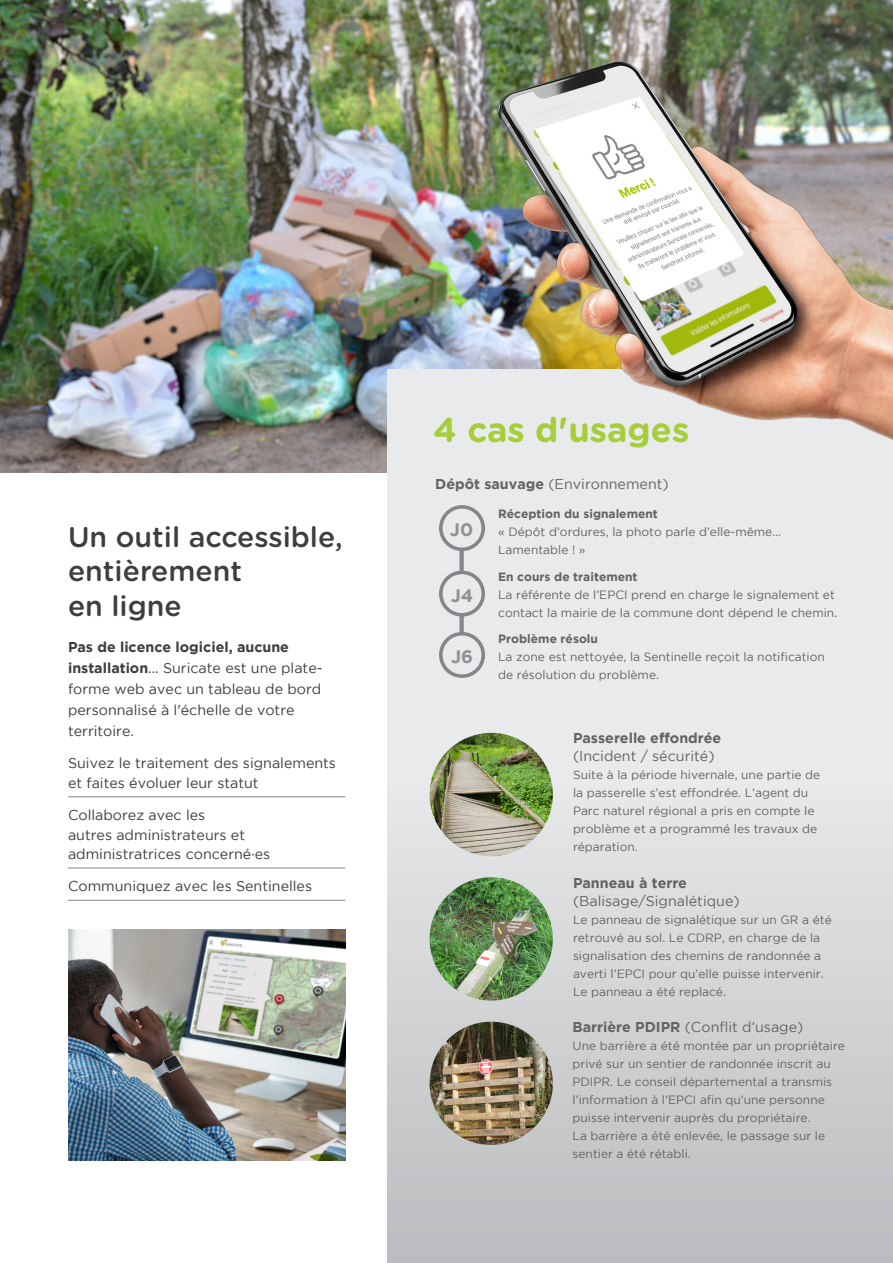
<style>
.page{position:relative;width:893px;height:1263px;background:#fff}
.page>*{position:absolute;margin:0;border:0;box-sizing:border-box;transform-origin:0 0}
.Titre_1{font:700 34.5px "Gotham Rounded";color:#a6ce39}
.Titre_1-2{font:500 28.5px/34.2px "Gotham Rounded";color:#3e3e3f}
.t1{font:700 18px "Gotham";color:#8f9194}
.t2{font:14.25px/21px "Gotham";color:#3e3e3f}
.t3{font:14.25px/18px "Gotham";color:#636366}
.t4{font:700 14.25px/18px "Gotham";color:#636366}
.t5{font:12px/18px "Gotham";color:#636366}
.t6{font:700 12px "Gotham";color:#636366}
.s1{font-weight:700}
.s2{font-weight:400}
</style>
<div class="page">
<img style="left:0;top:0;width:388px;height:472px">
<div style="left:388px;top:370px;width:505px;height:893px;background:linear-gradient(to bottom,#f8f9fa,#c2c3c5)"></div>
<img style="left:257px;top:0;width:636px;height:443px">
<img style="left:68px;top:929px;width:277px;height:232px">
<hr style="left:68px;top:796px;width:277px;height:1px;background:#848689">
<hr style="left:68px;top:868px;width:277px;height:1px;background:#848689">
<hr style="left:68px;top:900px;width:277px;height:1px;background:#848689">
<hr style="left:0;top:57px;width:1px;height:122px;background:#e9eaeb">
<div style="left:439px;top:505px;width:46px;height:46px;border:4px solid #848689;border-radius:50%"></div>
<div style="left:439px;top:571px;width:46px;height:46px;border:4px solid #848689;border-radius:50%"></div>
<div style="left:439px;top:632px;width:46px;height:46px;border:4px solid #848689;border-radius:50%"></div>
<div style="left:459px;top:551px;width:5px;height:19px;background:#848689"></div>
<div style="left:459px;top:616px;width:5px;height:16px;background:#848689"></div>
<img style="left:430px;top:733px;width:123px;height:123px;border-radius:62px">
<img style="left:430px;top:877px;width:123px;height:123px;border-radius:62px">
<img style="left:430px;top:1022px;width:123px;height:123px;border-radius:62px">
<p class="Titre_1-2" style="left:68px;top:519px;width:276px">Un outil accessible, entièrement<br>en ligne</p>
<p class="t2" style="left:68px;top:636px;width:256px"><span class="s1">Pas de licence logiciel, aucune installation</span>... Suricate est une plate&shy;forme web avec un tableau de bord personnalisé à l'échelle de votre territoire.</p>
<p class="t2" style="left:68px;top:753px;width:270px;line-height:19.5px">Suivez le traitement des signalements et faites évoluer leur statut</p>
<p class="t2" style="left:68px;top:805px;width:204px;line-height:19.5px">Collaborez avec les<br>autres administrateurs et administratrices concerné·es</p>
<p class="t2" style="left:68px;top:876px;width:246px">Communiquez avec les Sentinelles</p>
<p class="Titre_1" style="left:433px;top:405px;width:258px">4 cas d'usages</p>
<p class="t3" style="left:435px;top:475px;width:235px"><span class="s1">Dépôt sauvage</span> (Environnement)</p>
<p class="t1" style="left:450px;top:519px;width:25px">J0</p>
<p class="t6" style="left:498px;top:507px;width:161px">Réception du signalement</p>
<p class="t5" style="left:498px;top:523px;width:284px">« Dépôt d’ordures, la photo parle d’elle-même…<br>Lamentable ! »</p>
<p class="t6" style="left:498px;top:569px;width:141px">En cours de traitement</p>
<p class="t5" style="left:498px;top:585px;width:341px">La référente de l’EPCI prend en charge le signalement et contact la mairie de la commune dont dépend le chemin.</p>
<p class="t6" style="left:498px;top:632px;width:101px">Problème résolu</p>
<p class="t5" style="left:498px;top:648px;width:328px">La zone est nettoyée, la Sentinelle reçoit la notification de résolution du problème.</p>
<p class="t1" style="left:451px;top:585px;width:24px">J4</p>
<p class="t1" style="left:451px;top:646px;width:24px">J6</p>
<p class="t4" style="left:573px;top:729px;width:150px">Passerelle effondrée <span class="s2">(Incident / sécurité)</span></p>
<p class="t5" style="left:573px;top:766px;width:249px">Suite à la période hivernale, une partie de la passerelle s’est effondrée. L’agent du Parc naturel régional a pris en compte le problème et a programmé les travaux de réparation.</p>
<p class="t3" style="left:573px;top:873px;width:168px"><span class="s1">Panneau à terre </span>(Balisage/Signalétique)</p>
<p class="t5" style="left:573px;top:910px;width:260px">Le panneau de signalétique sur un GR a été retrouvé au sol. Le CDRP, en charge de la signalisation des chemins de randonnée a averti l’EPCI pour qu’elle puisse intervenir.<br>Le panneau a été replacé.</p>
<p class="t3" style="left:573px;top:1018px;width:232px"><span class="s1">Barrière PDIPR</span> (Conflit d’usage)</p>
<p class="t5" style="left:573px;top:1037px;width:274px">Une barrière a été montée par un propriétaire privé sur un sentier de randonnée inscrit au PDIPR. Le conseil départemental a transmis l’information à l’EPCI afin qu’une personne puisse intervenir auprès du propriétaire.<br>La barrière a été enlevée, le passage sur le sentier a été rétabli.</p>
</div>
